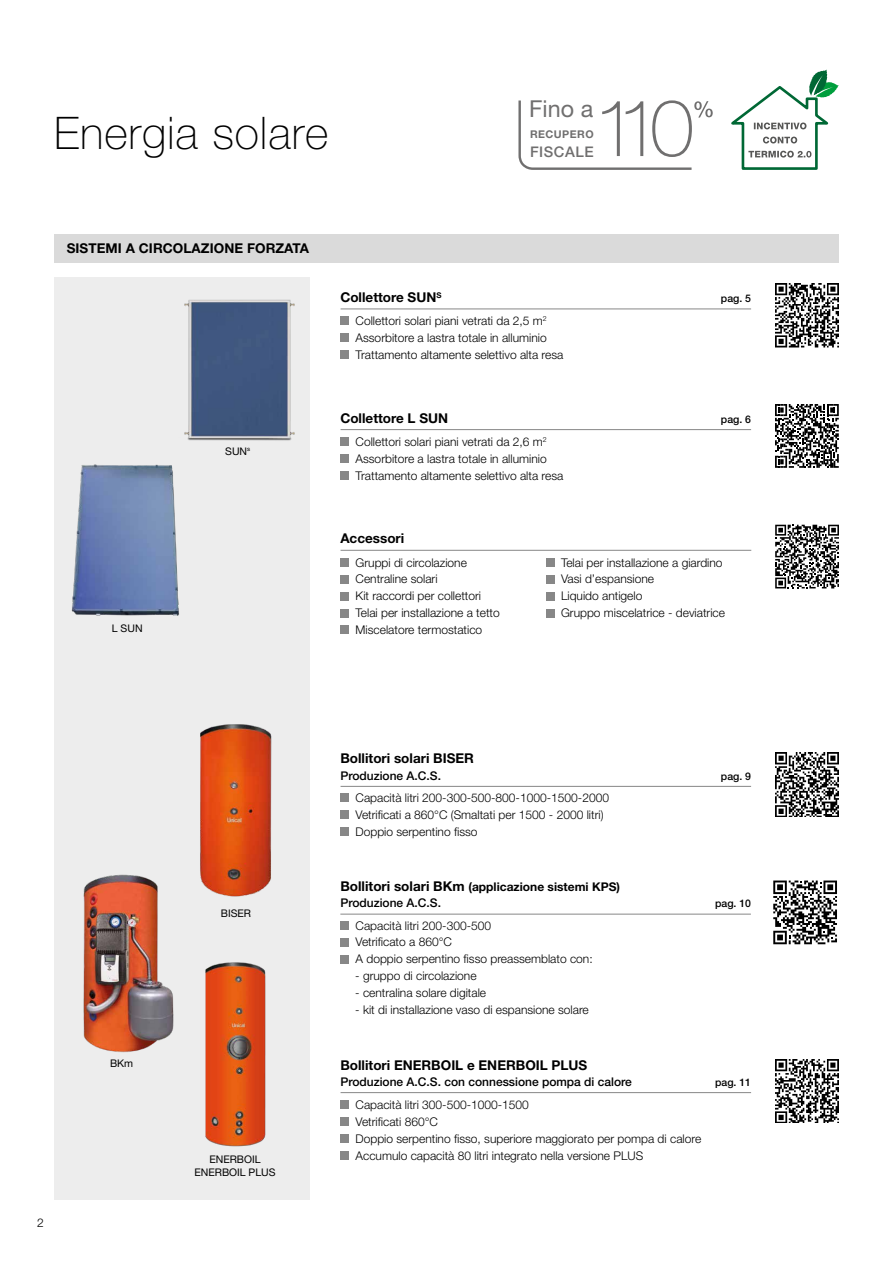
<style>
.page{position:relative;width:893px;height:1263px;background:#fff}
.page>*{position:absolute;margin:0;border:0;box-sizing:border-box;transform-origin:0 0}
.t1{font:100 79.2px "Helvetica Neue";color:#706f6f}
.t2{font:100 45px "Helvetica Neue";letter-spacing:.02em;color:#000}
.t3{font:23.4px "Helvetica Neue";color:#706f6f}
.t4{font:500 14.7px "Helvetica Neue";letter-spacing:.04em;color:#706f6f}
.t5{font:700 13.5px "Helvetica Neue";color:#000}
.t6{font:300 12px/17px "Helvetica Neue";color:#000}
.t7{font:500 12px "Helvetica Neue";color:#000}
.t8{font:700 12px/16.2px "Helvetica Neue";color:#000}
.t9{font:700 10.65px "Helvetica Neue";letter-spacing:.045em;color:#706f6f}
.t10{font:10.5px/12.6px "Helvetica Neue";color:#000;text-align:center}
.t11{font:500 10.5px "Helvetica Neue";color:#000}
.s1{font-size:13.5px}
.s2{font-weight:500}
</style>
<div class="page">
<div style="left:54px;top:277px;width:255px;height:922px;background:#ededed"></div>
<div style="left:54px;top:234px;width:785px;height:29px;background:#dadada"></div>
<img style="left:200px;top:724px;width:72px;height:173px">
<img style="left:205px;top:962px;width:61px;height:185px">
<img style="left:83px;top:874px;width:91px;height:179px">
<div style="left:340px;top:317px;width:9px;height:8px;background:#878787"></div>
<div style="left:340px;top:334px;width:9px;height:8px;background:#878787"></div>
<div style="left:340px;top:350px;width:9px;height:9px;background:#878787"></div>
<hr style="left:341px;top:308px;width:410px;height:1px;background:#878787">
<img style="left:775px;top:283px;width:64px;height:64px">
<div style="left:340px;top:437px;width:9px;height:9px;background:#878787"></div>
<div style="left:340px;top:454px;width:9px;height:9px;background:#878787"></div>
<div style="left:340px;top:471px;width:9px;height:9px;background:#878787"></div>
<hr style="left:341px;top:429px;width:410px;height:1px;background:#878787">
<svg style="left:775px;top:404px;width:64px;height:64px"></svg>
<div style="left:340px;top:558px;width:9px;height:9px;background:#878787"></div>
<div style="left:340px;top:575px;width:9px;height:8px;background:#878787"></div>
<div style="left:340px;top:592px;width:9px;height:8px;background:#878787"></div>
<div style="left:340px;top:609px;width:9px;height:8px;background:#878787"></div>
<div style="left:340px;top:626px;width:9px;height:8px;background:#878787"></div>
<div style="left:546px;top:558px;width:8px;height:9px;background:#878787"></div>
<div style="left:546px;top:575px;width:8px;height:8px;background:#878787"></div>
<div style="left:546px;top:592px;width:8px;height:8px;background:#878787"></div>
<div style="left:546px;top:609px;width:8px;height:8px;background:#878787"></div>
<hr style="left:341px;top:550px;width:410px;height:1px;background:#878787">
<svg style="left:775px;top:525px;width:64px;height:63px"></svg>
<div style="left:340px;top:793px;width:9px;height:9px;background:#878787"></div>
<div style="left:340px;top:810px;width:9px;height:9px;background:#878787"></div>
<div style="left:340px;top:827px;width:9px;height:8px;background:#878787"></div>
<hr style="left:341px;top:786px;width:410px;height:1px;background:#878787">
<img style="left:775px;top:753px;width:64px;height:63px">
<div style="left:340px;top:1100px;width:9px;height:9px;background:#878787"></div>
<div style="left:340px;top:1117px;width:9px;height:9px;background:#878787"></div>
<div style="left:340px;top:1134px;width:9px;height:9px;background:#878787"></div>
<div style="left:340px;top:1151px;width:9px;height:9px;background:#878787"></div>
<hr style="left:341px;top:1092px;width:410px;height:1px;background:#878787">
<img style="left:775px;top:1059px;width:64px;height:64px">
<div style="left:340px;top:921px;width:9px;height:8px;background:#878787"></div>
<div style="left:340px;top:938px;width:9px;height:8px;background:#878787"></div>
<div style="left:340px;top:955px;width:9px;height:8px;background:#878787"></div>
<hr style="left:340px;top:914px;width:411px;height:1px;background:#878787">
<svg style="left:773px;top:880px;width:64px;height:64px"></svg>
<img style="left:184px;top:299px;width:111px;height:142px">
<img style="left:71px;top:464px;width:108px;height:152px">
<svg style="left:731px;top:70px;width:108px;height:100px"></svg>
<svg style="left:518px;top:100px;width:195px;height:70px"></svg>
<h2 class="t2" style="left:54px;top:108px;width:276px">Energia solare</h2>
<h3 class="t3" style="left:529px;top:95px;width:65px">Fino a</h3>
<p class="t9" style="left:530px;top:128px;width:65px">RECUPERO</p>
<p class="t4" style="left:530px;top:143px;width:65px">FISCALE</p>
<h1 class="t1" style="left:594px;top:84px;width:102px">110</h1>
<p class="t5" style="left:67px;top:240px;width:244px">SISTEMI A CIRCOLAZIONE FORZATA</p>
<p class="t10" style="left:112px;top:622px;width:32px">L SUN</p>
<p class="t10" style="left:225px;top:445px;width:27px">SUN<sup>s</sup></p>
<p class="t5" style="left:340px;top:289px;width:103px">Collettore SUN<sup>S</sup></p>
<p class="t6" style="left:356px;top:312px;width:209px">Collettori solari piani vetrati da 2,5 m<sup>2<br></sup>Assorbitore a lastra totale in alluminio<br>Trattamento altamente selettivo alta resa</p>
<p class="t5" style="left:340px;top:410px;width:109px">Collettore L SUN</p>
<p class="t6" style="left:356px;top:433px;width:209px">Collettori solari piani vetrati da 2,6 m<sup>2<br></sup>Assorbitore a lastra totale in alluminio<br>Trattamento altamente selettivo alta resa</p>
<p class="t11" style="left:721px;top:292px;width:32px">pag. 5</p>
<p class="t11" style="left:721px;top:413px;width:32px">pag. 6</p>
<p class="t5" style="left:340px;top:530px;width:65px">Accessori</p>
<p class="t6" style="left:356px;top:554px;width:146px">Gruppi di circolazione<br>Centraline solari<br>Kit raccordi per collettori<br>Telai per installazione a tetto<br>Miscelatore termostatico</p>
<p class="t6" style="left:561px;top:554px;width:166px">Telai per installazione a giardino<br>Vasi d’espansione<br>Liquido antigelo<br>Gruppo miscelatrice - deviatrice</p>
<p class="t6" style="left:37px;top:1214px;width:8px">2</p>
<p class="t10" style="left:110px;top:1057px;width:25px">BKm</p>
<p class="t10" style="left:221px;top:907px;width:32px">BISER</p>
<p class="t10" style="left:194px;top:1153px;width:83px">ENERBOIL<br>ENERBOIL PLUS</p>
<p class="t5" style="left:340px;top:750px;width:135px">Bollitori solari BISER</p>
<p class="t7" style="left:340px;top:768px;width:102px">Produzione A.C.S.</p>
<p class="t11" style="left:721px;top:769px;width:32px">pag. 9</p>
<p class="t6" style="left:356px;top:789px;width:255px">Capacità litri 200-300-500-800-1000-1500-2000<br>Vetrificati a 860°C (Smaltati per 1500 - 2000 litri)<br>Doppio serpentino fisso</p>
<p class="t8" style="left:340px;top:878px;width:281px"><span class="s1">Bollitori solari BKm</span> (applicazione sistemi KPS)<br><span class="s2">Produzione A.C.S.</span></p>
<p class="t6" style="left:356px;top:916px;width:239px">Capacità litri 200-300-500<br>Vetrificato a 860°C<br>A doppio serpentino fisso preassemblato con:</p>
<p class="t6" style="left:355px;top:967px;width:123px">- gruppo di circolazione</p>
<p class="t6" style="left:355px;top:984px;width:132px">- centralina solare digitale</p>
<p class="t6" style="left:355px;top:1001px;width:235px">- kit di installazione vaso di espansione solare</p>
<p class="t11" style="left:715px;top:897px;width:37px">pag. 10</p>
<p class="t5" style="left:340px;top:1056px;width:248px">Bollitori ENERBOIL e ENERBOIL PLUS</p>
<p class="t7" style="left:340px;top:1074px;width:293px">Produzione A.C.S. con connessione pompa di calore</p>
<p class="t6" style="left:356px;top:1096px;width:347px">Capacità litri 300-500-1000-1500<br>Vetrificati 860°C<br>Doppio serpentino fisso, superiore maggiorato per pompa di calore Accumulo capacità 80 litri integrato nella versione PLUS</p>
<p class="t11" style="left:715px;top:1076px;width:37px">pag. 11</p>
</div>
